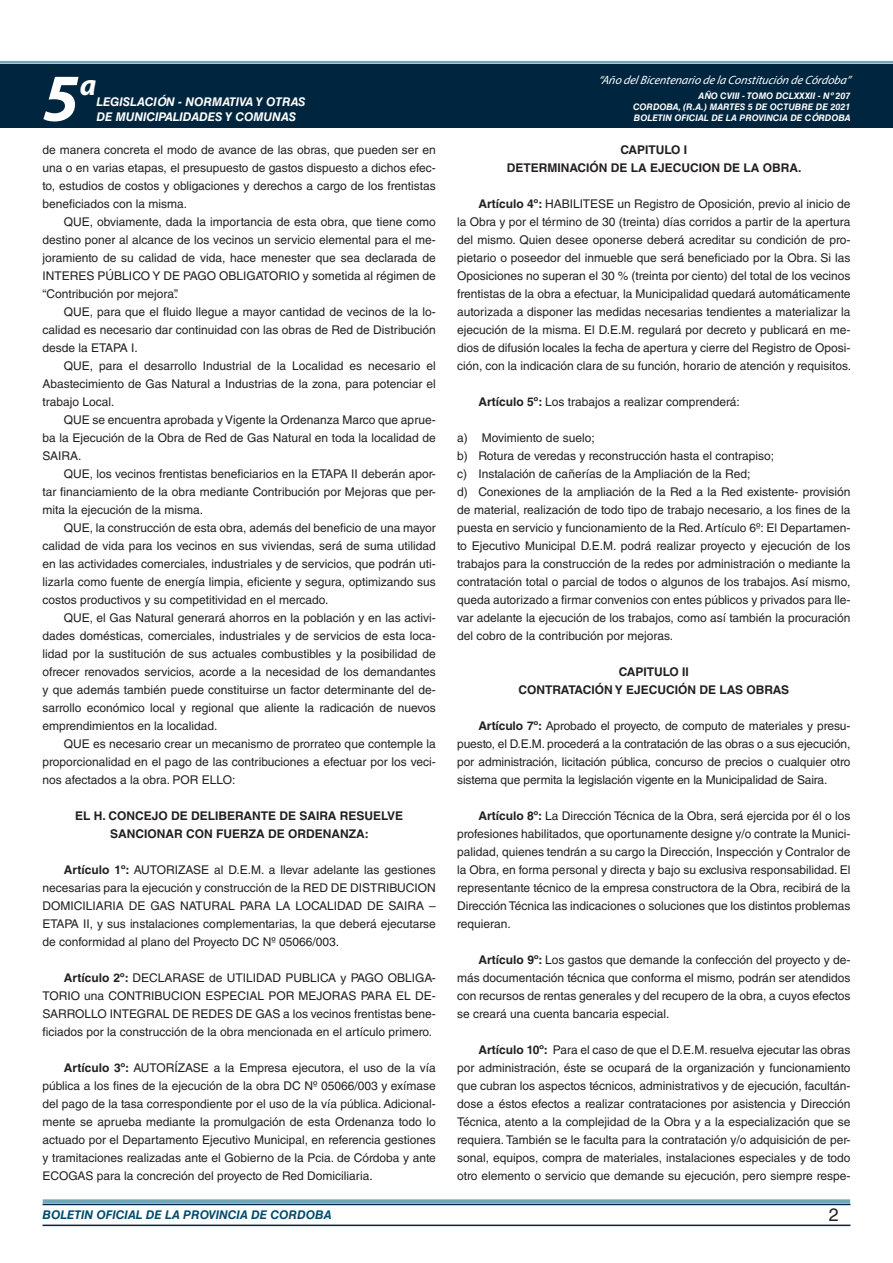
<style>
.page{position:relative;width:893px;height:1263px;background:#fff}
.page>*{position:absolute;margin:0;border:0;box-sizing:border-box;transform-origin:0 0}
.t1{font:italic 700 67.5px "Myriad Pro";color:#fff}
.t2{font:italic 700 30px "Myriad Pro";color:#fff}
.t3{font:18px "Helvetica LT Std";color:#231f20}
.BASE{font:12px/18px "Helvetica LT Std";color:#231f20;text-align:justify}
.RESUELVE{font:700 12px/18px "Helvetica LT Std";color:#231f20;text-align:center}
.t4{font:italic 700 12px "Helvetica LT Std";color:#fff}
.t5{font:italic 12px "Myriad Pro";color:#fff}
.t6{font:italic 700 12px "Helvetica LT Std";color:#004b6c}
.t7{font:italic 700 9px/10.8px "Helvetica LT Std";color:#fff;text-align:justify}
.s1{font-weight:700}
</style>
<div class="page">
<div style="left:0;top:61px;width:893px;height:6px;background:#fff;opacity:.75"></div>
<div style="left:0;top:64px;width:893px;height:64px;background:#00263f"></div>
<hr style="left:43px;top:1224px;width:807px;height:2px;background:#00263f">
<div style="left:42px;top:1198px;width:809px;height:8px;background:#fff;opacity:.75"></div>
<h1 class="t1" style="left:43px;top:54px;width:38px">5</h1>
<h2 class="t2" style="left:80px;top:66px;width:18px">a</h2>
<p class="t4" style="left:96px;top:95px;width:211px">LEGISLACIÓN - NORMATIVA Y OTRAS</p>
<p class="t4" style="left:96px;top:109px;width:201px">DE MUNICIPALIDADES Y COMUNAS</p>
<p class="t5" style="left:598px;top:72px;width:254px">“Año delBicentenario de la Constitución de Córdoba”</p>
<p class="t7" style="left:633px;top:91px;width:219px;text-indent:65px">AÑO CVIII - TOMO DCLXXXII - Nº 207<br>CORDOBA, (R.A.) MARTES 5 DE OCTUBRE DE 2021<br>BOLETIN OFICIAL DE LA PROVINCIA DE CÓRDOBA</p>
<p class="BASE" style="left:43px;top:141px;width:395px">de manera concreta el modo de avance de las obras, que pueden ser en una o en varias etapas, el presupuesto de gastos dispuesto a dichos efec&shy;to, estudios de costos y obligaciones y derechos a cargo de los frentistas beneficiados con la misma.</p>
<p class="BASE" style="left:43px;top:213px;width:395px;text-indent:21px">QUE, obviamente, dada la importancia de esta obra, que tiene como destino poner al alcance de los vecinos un servicio elemental para el me&shy;joramiento de su calidad de vida, hace menester que sea declarada de INTERES PÚBLICO Y DE PAGO OBLIGATORIO y sometida al régimen de “Contribución por mejora”.</p>
<p class="BASE" style="left:43px;top:303px;width:395px;text-indent:21px">QUE, para que el fluido llegue a mayor cantidad de vecinos de la lo&shy;calidad es necesario dar continuidad con las obras de Red de Distribución desde la ETAPA I.</p>
<p class="BASE" style="left:43px;top:357px;width:395px;text-indent:21px">QUE, para el desarrollo Industrial de la Localidad es necesario el Abastecimiento de Gas Natural a Industrias de la zona, para potenciar el trabajo Local.</p>
<p class="BASE" style="left:43px;top:411px;width:395px;text-indent:21px">QUE se encuentra aprobada y Vigente la Ordenanza Marco que aprue&shy;ba la Ejecución de la Obra de Red de Gas Natural en toda la localidad de SAIRA.</p>
<p class="BASE" style="left:43px;top:465px;width:395px;text-indent:21px">QUE, los vecinos frentistas beneficiarios en la ETAPA II deberán apor&shy;tar financiamiento de la obra mediante Contribución por Mejoras que per&shy;mita la ejecución de la misma.</p>
<p class="BASE" style="left:43px;top:519px;width:395px;text-indent:21px">QUE, la construcción de esta obra, además del beneficio de una mayor calidad de vida para los vecinos en sus viviendas, será de suma utilidad en las actividades comerciales, industriales y de servicios, que podrán uti&shy;lizarla como fuente de energía limpia, eficiente y segura, optimizando sus costos productivos y su competitividad en el mercado.</p>
<p class="BASE" style="left:43px;top:609px;width:395px;text-indent:21px">QUE, el Gas Natural generará ahorros en la población y en las activi&shy;dades domésticas, comerciales, industriales y de servicios de esta loca&shy;lidad por la sustitución de sus actuales combustibles y la posibilidad de ofrecer renovados servicios, acorde a la necesidad de los demandantes y que además también puede constituirse un factor determinante del de&shy;sarrollo económico local y regional que aliente la radicación de nuevos emprendimientos en la localidad.</p>
<p class="BASE" style="left:43px;top:735px;width:395px;text-indent:21px">QUE es necesario crear un mecanismo de prorrateo que contemple la proporcionalidad en el pago de las contribuciones a efectuar por los veci&shy;nos afectados a la obra. POR ELLO:</p>
<p class="RESUELVE" style="left:75px;top:806px;width:330px">EL H. CONCEJO DE DELIBERANTE DE SAIRA RESUELVE<br>SANCIONAR CON FUERZA DE ORDENANZA:</p>
<p class="BASE" style="left:43px;top:861px;width:395px;text-indent:21px"><span class="s1">Artículo 1º:</span> AUTORIZASE al D.E.M. a llevar adelante las gestiones necesarias para la ejecución y construcción de la RED DE DISTRIBUCION DOMICILIARIA DE GAS NATURAL PARA LA LOCALIDAD DE SAIRA – ETAPA II, y sus instalaciones complementarias, la que deberá ejecutarse de conformidad al plano del Proyecto DC Nº 05066/003.</p>
<p class="BASE" style="left:43px;top:969px;width:395px;text-indent:21px"><span class="s1">Artículo 2º:</span> DECLARASE de UTILIDAD PUBLICA y PAGO OBLIGA-TORIO una CONTRIBUCION ESPECIAL POR MEJORAS PARA EL DE-SARROLLO INTEGRAL DE REDES DE GAS a los vecinos frentistas bene&shy;ficiados por la construcción de la obra mencionada en el artículo primero.</p>
<p class="BASE" style="left:43px;top:1059px;width:395px;text-indent:21px"><span class="s1">Artículo 3º:</span> AUTORÍZASE a la Empresa ejecutora, el uso de la vía pública a los fines de la ejecución de la obra DC Nº 05066/003 y exímase del pago de la tasa correspondiente por el uso de la vía pública. Adicional&shy;mente se aprueba mediante la promulgación de esta Ordenanza todo lo actuado por el Departamento Ejecutivo Municipal, en referencia gestiones y tramitaciones realizadas ante el Gobierno de la Pcia. de Córdoba y ante ECOGAS para la concreción del proyecto de Red Domiciliaria.</p>
<p class="RESUELVE" style="left:620px;top:140px;width:68px">CAPITULO I</p>
<p class="RESUELVE" style="left:507px;top:158px;width:296px">DETERMINACIÓN DE LA EJECUCION DE LA OBRA.</p>
<p class="BASE" style="left:457px;top:195px;width:396px;text-indent:21px"><span class="s1">Artículo 4º:</span> HABILITESE un Registro de Oposición, previo al inicio de la Obra y por el término de 30 (treinta) días corridos a partir de la apertura del mismo. Quien desee oponerse deberá acreditar su condición de pro&shy;pietario o poseedor del inmueble que será beneficiado por la Obra. Si las Oposiciones no superan el 30 % (treinta por ciento) del total de los vecinos frentistas de la obra a efectuar, la Municipalidad quedará automáticamente autorizada a disponer las medidas necesarias tendientes a materializar la ejecución de la misma. El D.E.M. regulará por decreto y publicará en me&shy;dios de difusión locales la fecha de apertura y cierre del Registro de Oposi&shy;ción, con la indicación clara de su función, horario de atención y requisitos.</p>
<p class="BASE" style="left:478px;top:393px;width:263px"><span class="s1">Artículo 5º:</span> Los trabajos a realizar comprenderá:</p>
<p class="BASE" style="left:457px;top:429px;width:139px">a) Movimiento de suelo;</p>
<p class="BASE" style="left:457px;top:447px;width:318px">b) Rotura de veredas y reconstrucción hasta el contrapiso;</p>
<p class="BASE" style="left:457px;top:465px;width:295px">c) Instalación de cañerías de la Ampliación de la Red;</p>
<p class="BASE" style="left:457px;top:483px;width:395px">d) Conexiones de la ampliación de la Red a la Red existente- provisión de material, realización de todo tipo de trabajo necesario, a los fines de la puesta en servicio y funcionamiento de la Red. Artículo 6º: El Departamen&shy;to Ejecutivo Municipal D.E.M. podrá realizar proyecto y ejecución de los trabajos para la construcción de la redes por administración o mediante la contratación total o parcial de todos o algunos de los trabajos. Así mismo, queda autorizado a firmar convenios con entes públicos y privados para lle&shy;var adelante la ejecución de los trabajos, como así también la procuración del cobro de la contribución por mejoras.</p>
<p class="RESUELVE" style="left:619px;top:662px;width:72px">CAPITULO II</p>
<p class="RESUELVE" style="left:518px;top:680px;width:272px">CONTRATACIÓN Y EJECUCIÓN DE LAS OBRAS</p>
<p class="BASE" style="left:457px;top:717px;width:395px;text-indent:21px"><span class="s1">Artículo 7º:</span> Aprobado el proyecto, de computo de materiales y presu&shy;puesto, el D.E.M. procederá a la contratación de las obras o a sus ejecución, por administración, licitación pública, concurso de precios o cualquier otro sistema que permita la legislación vigente en la Municipalidad de Saira.</p>
<p class="BASE" style="left:457px;top:807px;width:395px;text-indent:21px"><span class="s1">Artículo 8º:</span> La Dirección Técnica de la Obra, será ejercida por él o los profesiones habilitados, que oportunamente designe y/o contrate la Munici&shy;palidad, quienes tendrán a su cargo la Dirección, Inspección y Contralor de la Obra, en forma personal y directa y bajo su exclusiva responsabilidad. El representante técnico de la empresa constructora de la Obra, recibirá de la Dirección Técnica las indicaciones o soluciones que los distintos problemas requieran.</p>
<p class="BASE" style="left:457px;top:951px;width:395px;text-indent:21px"><span class="s1">Artículo 9º:</span> Los gastos que demande la confección del proyecto y de&shy;más documentación técnica que conforma el mismo, podrán ser atendidos con recursos de rentas generales y del recupero de la obra, a cuyos efectos se creará una cuenta bancaria especial.</p>
<p class="BASE" style="left:457px;top:1041px;width:395px;text-indent:21px"><span class="s1">Artículo 10º:</span> Para el caso de que el D.E.M. resuelva ejecutar las obras por administración, éste se ocupará de la organización y funcionamiento que cubran los aspectos técnicos, administrativos y de ejecución, facultán&shy;dose a éstos efectos a realizar contrataciones por asistencia y Dirección Técnica, atento a la complejidad de la Obra y a la especialización que se requiera. También se le faculta para la contratación y/o adquisición de per&shy;sonal, equipos, compra de materiales, instalaciones especiales y de todo otro elemento o servicio que demande su ejecución, pero siempre respe-</p>
<p class="t6" style="left:43px;top:1208px;width:290px">BOLETIN OFICIAL DE LA PROVINCIA DE CORDOBA</p>
<p class="t3" style="left:829px;top:1204px;width:12px">2</p>
</div>
